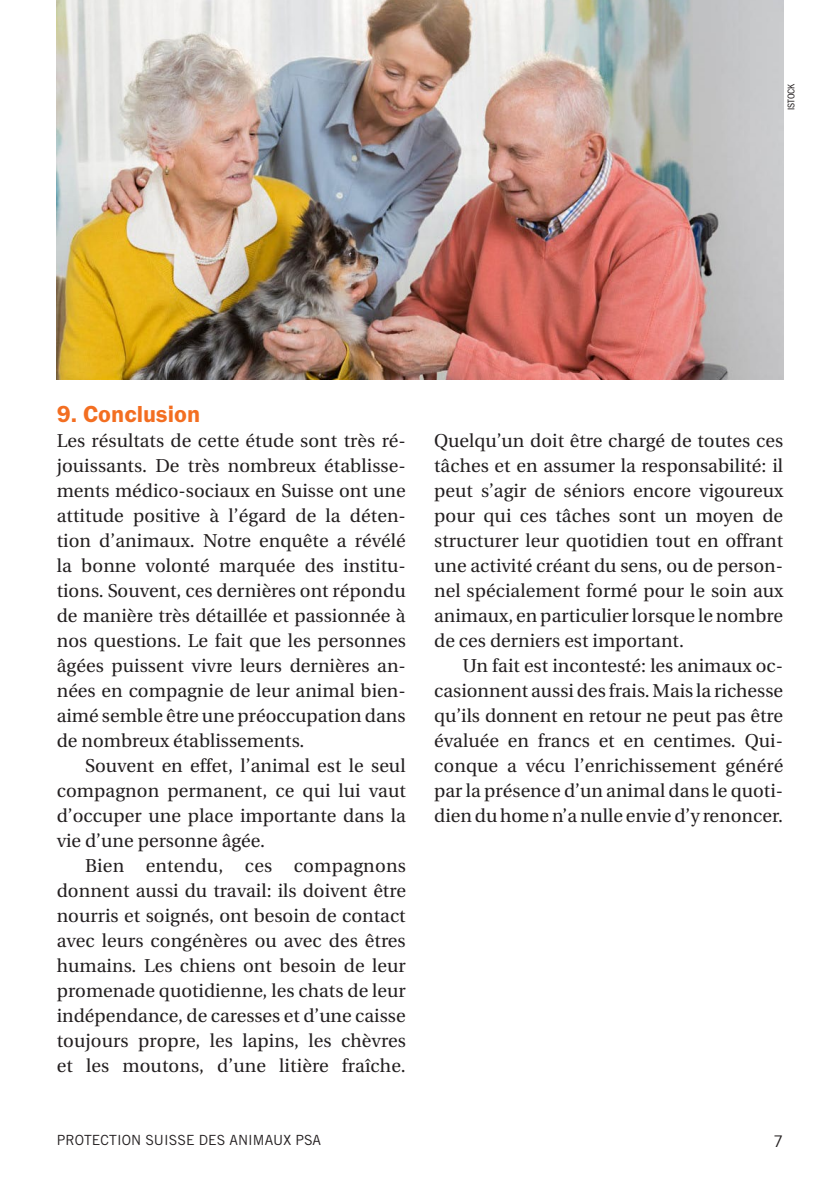
<style>
.page{position:relative;width:840px;height:1191px;background:#fff}
.page>*{position:absolute;margin:0;border:0;box-sizing:border-box;transform-origin:0 0}
.t1{font:600 24px "Franklin Got Itc T";color:#f36e21}
.t2{font:18.6px/25px "Utopia";color:#231f20;text-align:justify}
.t3{font:16px "Trade Gothic";color:#231f20}
.t4{font:14px "Trade Gothic";letter-spacing:.005em;color:#231f20}
.t5{font:condensed 10px "Franklin Got Itc T";color:#231f20}
</style>
<div class="page">
<img style="left:57px;top:0;width:725px;height:380px">
<p class="t5" style="left:785px;top:110px;width:28px;rotate:-90deg">ISTOCK</p>
<p class="t1" style="left:57px;top:400px;width:145px">9. Conclusion</p>
<p class="t2" style="left:57px;top:428px;width:350px">Les résultats de cette étude sont très ré&shy;jouissants. De très nombreux établisse&shy;ments médico-sociaux en Suisse ont une attitude positive à l’égard de la déten&shy;tion d’animaux. Notre enquête a révélé la bonne volonté marquée des institu&shy;tions. Souvent, ces dernières ont répondu de manière très détaillée et passionnée à nos questions. Le fait que les personnes âgées puissent vivre leurs dernières an&shy;nées en compagnie de leur animal bien&shy;aimé semble être une préoccupation dans de nombreux établissements.</p>
<p class="t2" style="left:57px;top:753px;width:350px;text-indent:28px">Souvent en effet, l’animal est le seul compagnon permanent, ce qui lui vaut d’occuper une place importante dans la vie d’une personne âgée.</p>
<p class="t2" style="left:57px;top:853px;width:350px;text-indent:28px">Bien entendu, ces compagnons donnent aussi du travail: ils doivent être nourris et soignés, ont besoin de contact avec leurs congénères ou avec des êtres humains. Les chiens ont besoin de leur promenade quotidienne, les chats de leur indépendance, de caresses et d’une caisse toujours propre, les lapins, les chèvres et les moutons, d’une litière fraîche.</p>
<p class="t2" style="left:434px;top:428px;width:350px">Quelqu’un doit être chargé de toutes ces tâches et en assumer la responsabilité: il peut s’agir de séniors encore vigoureux pour qui ces tâches sont un moyen de structurer leur quotidien tout en offrant une activité créant du sens, ou de person&shy;nel spécialement formé pour le soin aux animaux, en particulier lorsque le nombre de ces derniers est important.</p>
<p class="t2" style="left:434px;top:653px;width:350px;text-indent:28px">Un fait est incontesté: les animaux oc&shy;casionnent aussi des frais. Mais la richesse qu’ils donnent en retour ne peut pas être évaluée en francs et en centimes. Qui&shy;conque a vécu l’enrichissement généré par la présence d’un animal dans le quoti&shy;dien du home n’a nulle envie d’y renoncer.</p>
<p class="t4" style="left:57px;top:1131px;width:266px">PROTECTION SUISSE DES ANIMAUX PSA</p>
<p class="t3" style="left:773px;top:1131px;width:11px">7</p>
</div>
